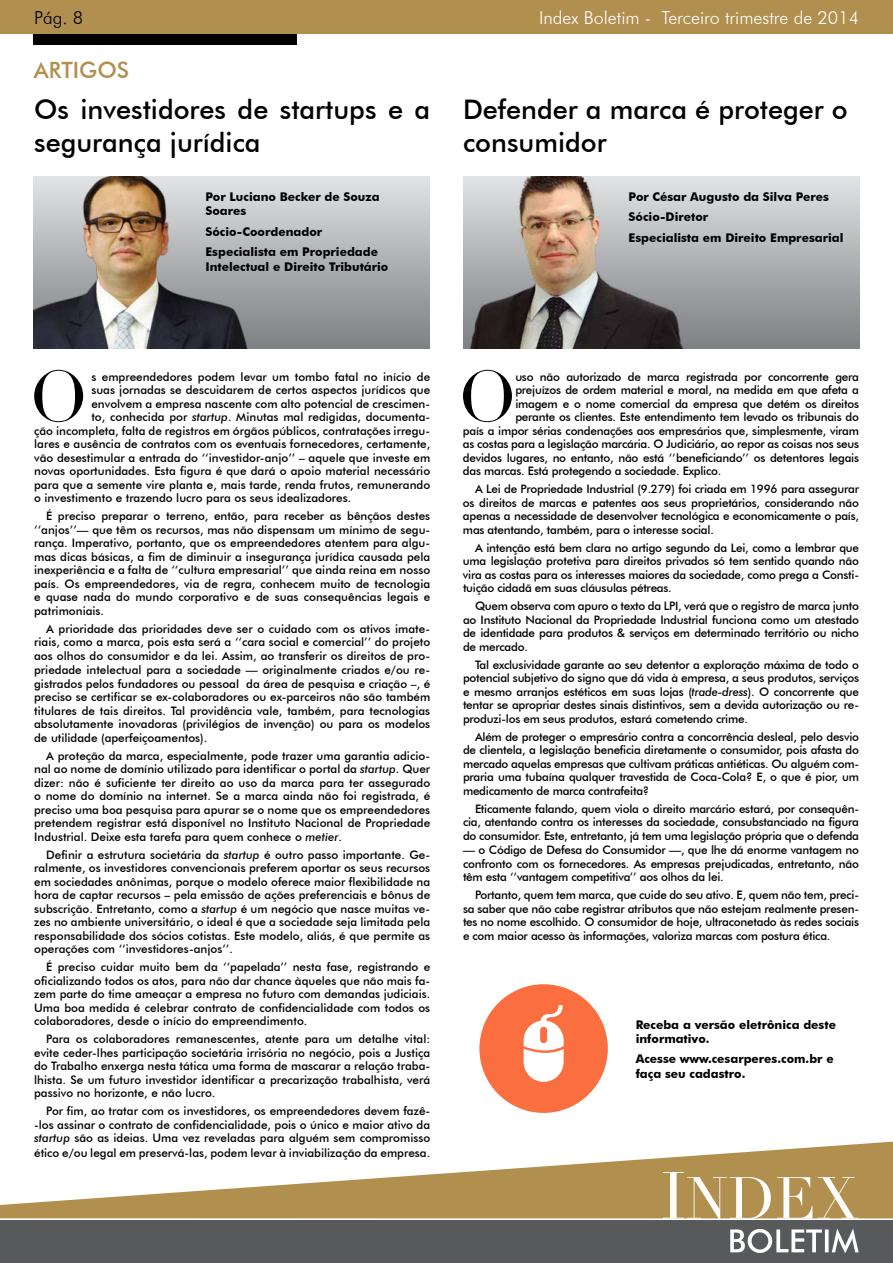
<style>
.page{position:relative;width:893px;height:1263px;background:#fff}
.page>*{position:absolute;margin:0;border:0;box-sizing:border-box;transform-origin:0 0}
.t1{font:70.35px "Didot";color:#000}
.t2{font:500 27px/32.4px "Futura BT";color:#000}
.t3{font:500 22.5px "Futura BT";color:#b18f4f}
.t4{font:300 18px "Futura BT";color:#fff}
.t5{font:300 18px "Futura BT";color:#000}
.t6{font:700 12px/14.4px "Futura BT";color:#000}
.t7{font:500 11.7px/13.5px "Futura BT";color:#000;text-align:justify}
.t8{font:500 11.7px "Futura BT";letter-spacing:-.02em;color:#000}
.s1{font-style:italic}
.s2{font-size:12px}
</style>
<div class="page">
<div style="left:0;top:0;width:893px;height:34px;background:#b18f4f"></div>
<div style="left:34px;top:34px;width:263px;height:11px;background:#000"></div>
<svg style="left:0;top:1141px;width:893px;height:77px;fill:#b18f4f"></svg>
<div style="left:0;top:1221px;width:893px;height:42px;background:#58595b"></div>
<svg style="left:730px;top:1228px;width:129px;height:25px"></svg>
<svg style="left:663px;top:1172px;width:196px;height:47px"></svg>
<div style="left:479px;top:984px;width:129px;height:129px;background:#fa6e40;border-radius:50%"></div>
<svg style="left:524px;top:1005px;width:40px;height:77px"></svg>
<div style="left:34px;top:177px;width:396px;height:171px;background:linear-gradient(to bottom,#e1e2e3,#7d7f82)"></div>
<img style="left:34px;top:177px;width:262px;height:171px">
<div style="left:463px;top:177px;width:396px;height:171px;background:linear-gradient(to bottom,#e1e2e3,#7d7f82)"></div>
<img style="left:463px;top:177px;width:272px;height:171px">
<h3 class="t5" style="left:34px;top:6px;width:50px">Pág. 8</h3>
<h3 class="t4" style="left:539px;top:6px;width:321px">Index Boletim - Terceiro trimestre de 2014</h3>
<h3 class="t3" style="left:34px;top:56px;width:97px">ARTIGOS</h3>
<h2 class="t2" style="left:34px;top:93px;width:398px">Os investidores de startups e a segurança jurídica</h2>
<p class="t6" style="left:206px;top:190px;width:176px">Por Luciano Becker de Souza<br>Soares</p>
<p class="t6" style="left:206px;top:221px;width:174px;line-height:20.4px">Sócio-Coordenador<br>Especialista em Propriedade</p>
<p class="t6" style="left:206px;top:259px;width:184px">Intelectual e Direito Tributário</p>
<h2 class="t2" style="left:463px;top:93px;width:386px">Defender a marca é proteger o consumidor</h2>
<p class="t6" style="left:629px;top:187px;width:216px;line-height:20.4px">Por César Augusto da Silva Peres<br>Sócio-Diretor<br>Especialista em Direito Empresarial</p>
<h1 class="t1" style="left:29px;top:355px;width:60px">O</h1>
<p class="t7" style="left:91px;top:370px;width:340px">s empreendedores podem levar um tombo fatal no início de</p>
<p class="t7" style="left:91px;top:383px;width:340px">suas jornadas se descuidarem de certos aspectos jurídicos que</p>
<p class="t7" style="left:91px;top:397px;width:340px">envolvem a empresa nascente com alto potencial de crescimen-</p>
<p class="t7" style="left:91px;top:410px;width:340px">to, conhecida por <span class="s1">startup</span>. Minutas mal redigidas, documenta-</p>
<p class="t7" style="left:34px;top:424px;width:398px">ção incompleta, falta de registros em órgãos públicos, contratações irregu-</p>
<p class="t7" style="left:34px;top:437px;width:398px">lares e ausência de contratos com os eventuais fornecedores, certamente,</p>
<p class="t7" style="left:34px;top:451px;width:398px">vão desestimular a entrada do ‘‘investidor-anjo’’ – aquele que investe em</p>
<p class="t7" style="left:34px;top:464px;width:398px">novas oportunidades. Esta figura é que dará o apoio material necessário</p>
<p class="t7" style="left:34px;top:478px;width:398px">para que a semente vire planta e, mais tarde, renda frutos, remunerando</p>
<p class="t7" style="left:34px;top:491px;width:319px">o investimento e trazendo lucro para os seus idealizadores.</p>
<p class="t7" style="left:34px;top:509px;width:398px;text-indent:12px">É preciso preparar o terreno, então, para receber as bênçãos destes ‘‘anjos’’— que têm os recursos, mas não dispensam um mínimo de segu&shy;rança. Imperativo, portanto, que os empreendedores atentem para algu&shy;mas dicas básicas, a fim de diminuir a insegurança jurídica causada pela inexperiência e a falta de ‘‘cultura empresarial’’ que ainda reina em nosso país. Os empreendedores, via de regra, conhecem muito de tecnologia e quase nada do mundo corporativo e de suas consequências legais e patrimoniais.</p>
<p class="t7" style="left:34px;top:621px;width:398px;text-indent:12px">A prioridade das prioridades deve ser o cuidado com os ativos imate&shy;riais, como a marca, pois esta será a ‘‘cara social e comercial’’ do projeto aos olhos do consumidor e da lei. Assim, ao transferir os direitos de pro&shy;priedade intelectual para a sociedade <span class="s2">—</span> originalmente criados e/ou re&shy;gistrados pelos fundadores ou pessoal da área de pesquisa e criação –, é preciso se certificar se ex-colaboradores ou ex-parceiros não são também titulares de tais direitos. Tal providência vale, também, para tecnologias absolutamente inovadoras (privilégios de invenção) ou para os modelos de utilidade (aperfeiçoamentos).</p>
<p class="t7" style="left:34px;top:748px;width:398px;text-indent:12px">A proteção da marca, especialmente, pode trazer uma garantia adicio&shy;nal ao nome de domínio utilizado para identificar o portal da <span class="s1">startup</span>. Quer dizer: não é suficiente ter direito ao uso da marca para ter assegurado o nome do domínio na internet. Se a marca ainda não foi registrada, é preciso uma boa pesquisa para apurar se o nome que os empreendedores pretendem registrar está disponível no Instituto Nacional de Propriedade Industrial. Deixe esta tarefa para quem conhece o <span class="s1">metier</span>.</p>
<p class="t7" style="left:34px;top:847px;width:398px;text-indent:12px">Definir a estrutura societária da <span class="s1">startup</span> é outro passo importante. Ge&shy;ralmente, os investidores convencionais preferem aportar os seus recursos em sociedades anônimas, porque o modelo oferece maior flexibilidade na hora de captar recursos – pela emissão de ações preferenciais e bônus de subscrição. Entretanto, como a <span class="s1">startup</span> é um negócio que nasce muitas ve&shy;zes no ambiente universitário, o ideal é que a sociedade seja limitada pela responsabilidade dos sócios cotistas. Este modelo, aliás, é que permite as operações com ‘‘investidores-anjos’’.</p>
<p class="t7" style="left:34px;top:960px;width:398px;text-indent:12px">É preciso cuidar muito bem da ‘‘papelada’’ nesta fase, registrando e oficializando todos os atos, para não dar chance àqueles que não mais fa&shy;zem parte do time ameaçar a empresa no futuro com demandas judiciais.<br>Uma boa medida é celebrar contrato de confidencialidade com todos os colaboradores, desde o início do empreendimento.</p>
<p class="t7" style="left:34px;top:1032px;width:398px;text-indent:12px">Para os colaboradores remanescentes, atente para um detalhe vital: evite ceder-lhes participação societária irrisória no negócio, pois a Justiça do Trabalho enxerga nesta tática uma forma de mascarar a relação traba&shy;lhista. Se um futuro investidor identificar a precarização trabalhista, verá passivo no horizonte, e não lucro.</p>
<p class="t7" style="left:34px;top:1104px;width:398px;text-indent:12px">Por fim, ao tratar com os investidores, os empreendedores devem fazê--los assinar o contrato de confidencialidade, pois o único e maior ativo da <span class="s1">startup</span> são as ideias. Uma vez reveladas para alguém sem compromisso ético e/ou legal em preservá-las, podem levar à inviabilização da empresa.</p>
<h1 class="t1" style="left:458px;top:355px;width:60px">O</h1>
<p class="t8" style="left:515px;top:369px;width:345px">uso não autorizado de marca registrada por concorrente gera</p>
<p class="t8" style="left:515px;top:383px;width:345px">prejuízos de ordem material e moral, na medida em que afeta a</p>
<p class="t8" style="left:515px;top:396px;width:345px">imagem e o nome comercial da empresa que detém os direitos</p>
<p class="t8" style="left:515px;top:410px;width:345px">perante os clientes. Este entendimento tem levado os tribunais do</p>
<p class="t8" style="left:463px;top:423px;width:398px">país a impor sérias condenações aos empresários que, simplesmente, viram</p>
<p class="t8" style="left:463px;top:437px;width:398px">as costas para a legislação marcária. O Judiciário, ao repor as coisas nos seus</p>
<p class="t8" style="left:463px;top:450px;width:398px">devidos lugares, no entanto, não está ‘‘beneficiando’’ os detentores legais</p>
<p class="t8" style="left:463px;top:464px;width:260px">das marcas. Está protegendo a sociedade. Explico.</p>
<p class="t7" style="left:463px;top:482px;width:398px;text-indent:12px">A Lei de Propriedade Industrial (9.279) foi criada em 1996 para assegurar os direitos de marcas e patentes aos seus proprietários, considerando não apenas a necessidade de desenvolver tecnológica e economicamente o país, mas atentando, também, para o interesse social.</p>
<p class="t7" style="left:463px;top:541px;width:398px;text-indent:12px">A intenção está bem clara no artigo segundo da Lei, como a lembrar que uma legislação protetiva para direitos privados só tem sentido quando não vira as costas para os interesses maiores da sociedade, como prega a Consti&shy;tuição cidadã em suas cláusulas pétreas.</p>
<p class="t7" style="left:463px;top:599px;width:398px;text-indent:12px">Quem observa com apuro o texto da LPI, verá que o registro de marca junto ao Instituto Nacional da Propriedade Industrial funciona como um atestado de identidade para produtos &amp; serviços em determinado território ou nicho de mercado.</p>
<p class="t7" style="left:463px;top:658px;width:398px;text-indent:12px">Tal exclusividade garante ao seu detentor a exploração máxima de todo o potencial subjetivo do signo que dá vida à empresa, a seus produtos, serviços e mesmo arranjos estéticos em suas lojas (<span class="s1">trade-dress</span>). O concorrente que tentar se apropriar destes sinais distintivos, sem a devida autorização ou re&shy;produzi-los em seus produtos, estará cometendo crime.</p>
<p class="t7" style="left:463px;top:730px;width:398px;text-indent:12px">Além de proteger o empresário contra a concorrência desleal, pelo desvio de clientela, a legislação beneficia diretamente o consumidor, pois afasta do mercado aquelas empresas que cultivam práticas antiéticas. Ou alguém com&shy;praria uma tubaína qualquer travestida de Coca-Cola? E, o que é pior, um medicamento de marca contrafeita?</p>
<p class="t7" style="left:463px;top:802px;width:398px;text-indent:12px">Eticamente falando, quem viola o direito marcário estará, por consequên&shy;cia, atentando contra os interesses da sociedade, consubstanciado na figura do consumidor. Este, entretanto, já tem uma legislação própria que o defenda</p>
<p class="t7" style="left:463px;top:843px;width:398px"><span class="s2">—</span> o Código de Defesa do Consumidor <span class="s2">—</span>, que lhe dá enorme vantagem no confronto com os fornecedores. As empresas prejudicadas, entretanto, não têm esta ‘‘vantagem competitiva’’ aos olhos da lei.</p>
<p class="t7" style="left:463px;top:888px;width:398px;text-indent:12px">Portanto, quem tem marca, que cuide do seu ativo. E, quem não tem, preci&shy;sa saber que não cabe registrar atributos que não estejam realmente presen&shy;tes no nome escolhido. O consumidor de hoje, ultraconetado às redes sociais e com maior acesso às informações, valoriza marcas com postura ética.</p>
<p class="t6" style="left:636px;top:1017px;width:202px">Receba a versão eletrônica deste informativo.</p>
<p class="t6" style="left:636px;top:1052px;width:199px">Acesse www.cesarperes.com.br e faça seu cadastro.</p>
</div>
